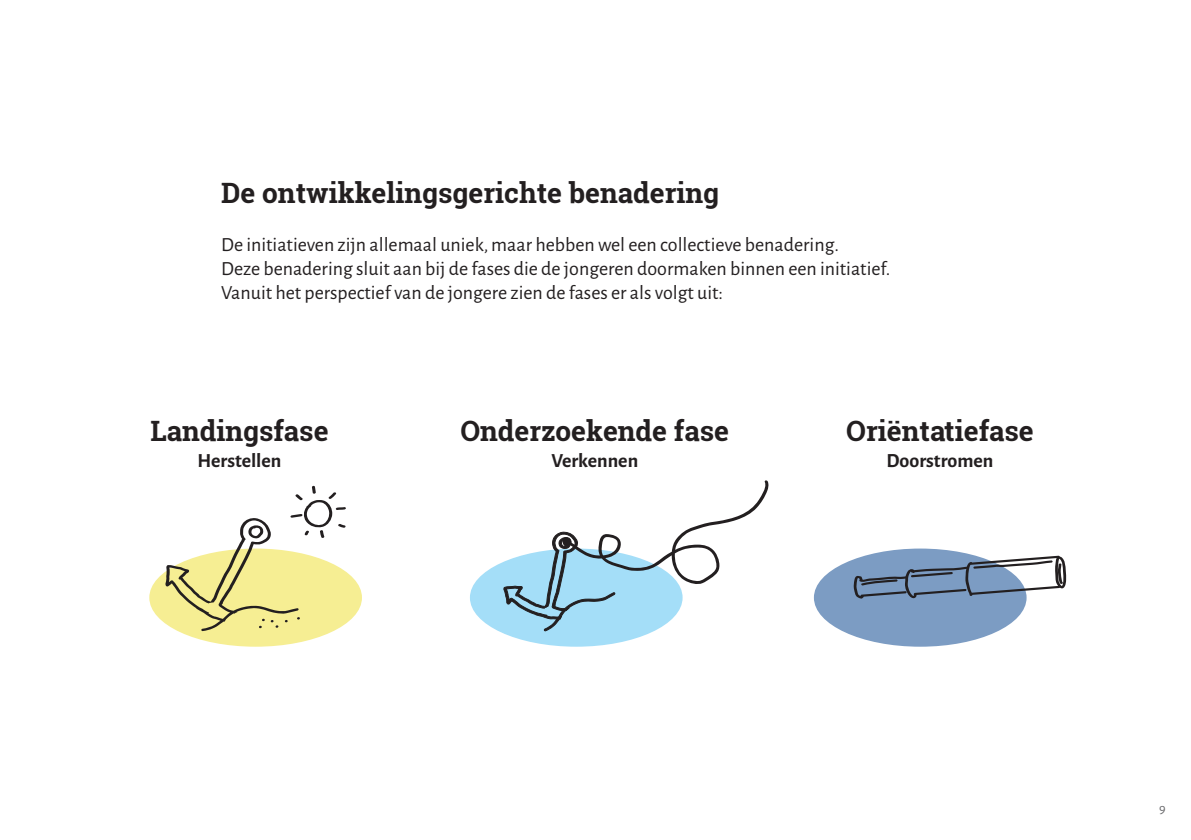
<style>
.page{position:relative;width:1191px;height:840px;background:#fff}
.page>*{position:absolute;margin:0;border:0;box-sizing:border-box;transform-origin:0 0}
.t1{font:700 28px "Roboto Slab";color:#231f20}
.t2{font:20px/24px "Alegreya Sans";color:#231f20}
.t3{font:700 20px "Alegreya Sans";color:#231f20}
.t4{font:14px "Alegreya Sans";color:#67676a}
</style>
<div class="page">
<div style="left:470px;top:548px;width:212px;height:98px;background:#a4def8;border-radius:50%"></div>
<div style="left:149px;top:548px;width:213px;height:98px;background:#f6ee93;border-radius:50%"></div>
<div style="left:814px;top:548px;width:212px;height:98px;background:#7c9cc3;border-radius:50%"></div>
<svg style="left:503px;top:480px;width:266px;height:151px"></svg>
<svg style="left:853px;top:555px;width:213px;height:43px"></svg>
<svg style="left:165px;top:485px;width:181px;height:146px"></svg>
<h1 class="t1" style="left:221px;top:173px;width:499px">De ontwikkelingsgerichte benadering</h1>
<p class="t2" style="left:221px;top:231px;width:670px">De initiatieven zijn allemaal uniek, maar hebben wel een collectieve benadering.<br>Deze benadering sluit aan bij de fases die de jongeren doormaken binnen een initiatief.<br>Vanuit het perspectief van de jongere zien de fases er als volgt uit:</p>
<h1 class="t1" style="left:150px;top:411px;width:180px">Landingsfase</h1>
<p class="t3" style="left:198px;top:445px;width:85px">Herstellen</p>
<h1 class="t1" style="left:460px;top:411px;width:270px">Onderzoekende fase</h1>
<p class="t3" style="left:551px;top:445px;width:88px">Verkennen</p>
<h1 class="t1" style="left:846px;top:411px;width:189px">Oriëntatiefase</h1>
<p class="t3" style="left:886px;top:445px;width:108px">Doorstromen</p>
<p class="t4" style="left:1159px;top:798px;width:8px">9</p>
</div>
